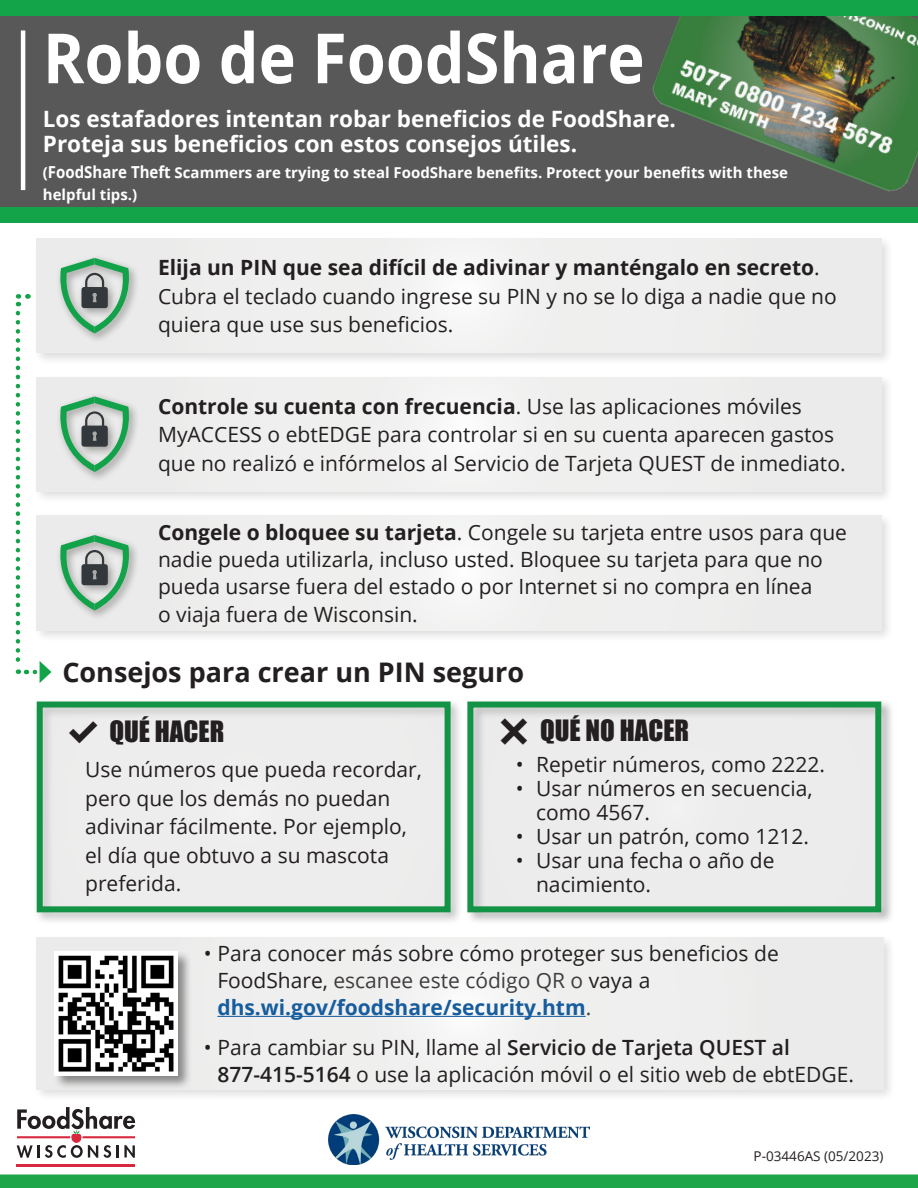
<style>
.page{position:relative;width:918px;height:1188px;background:#fff}
.page>*{position:absolute;margin:0;border:0;box-sizing:border-box;transform-origin:0 0}
.t1{font:700 69.3px "Open Sans";color:#fff;scale:.91 1}
.t2{font:700 27px "Open Sans";color:#231f20}
.t3{font:27px "Impact";color:#231f20}
.t4{font:700 22.5px "Open Sans";color:#fff}
.t5{font:21px/28.5px "Open Sans";color:#231f20}
.t6{font:700 15px/22.5px "Open Sans";color:#fff}
.t7{font:13.5px "Open Sans";color:#231f20}
.s1{font-size:16.5px}
.s2{font-weight:700}
.s3{color:#403d3d}
.s4{font-weight:700;color:#175d9e}
.s5{font-weight:600}
</style>
<div class="page">
<div style="left:1px;top:1175px;width:916px;height:12px;background:#1fa549"></div>
<div style="left:0;top:1174px;width:918px;height:14px;border:2px solid #1fa549"></div>
<div style="left:0;top:1px;width:918px;height:217px;background:#585858"></div>
<img style="left:648px;top:15px;width:270px;height:177px">
<hr style="left:17px;top:1164px;width:118px;height:2px;background:#d9273d">
<svg style="left:17px;top:1107px;width:118px;height:51px"></svg>
<div style="left:33px;top:235px;width:862px;height:131px;background:#231f20;opacity:.3"></div>
<div style="left:37px;top:238px;width:844px;height:115px;background:#eeefee"></div>
<div style="left:55px;top:253px;width:85px;height:91px;background:#231f20;opacity:.4"></div>
<svg style="left:59px;top:258px;width:71px;height:75px"></svg>
<div style="left:33px;top:374px;width:862px;height:131px;background:#231f20;opacity:.3"></div>
<div style="left:37px;top:377px;width:844px;height:114px;background:#eeefee"></div>
<div style="left:55px;top:392px;width:85px;height:91px;background:#231f20;opacity:.4"></div>
<svg style="left:59px;top:396px;width:71px;height:76px"></svg>
<div style="left:33px;top:512px;width:862px;height:131px;background:#231f20;opacity:.3"></div>
<div style="left:37px;top:516px;width:844px;height:114px;background:#eeefee"></div>
<div style="left:55px;top:531px;width:85px;height:90px;background:#231f20;opacity:.4"></div>
<svg style="left:59px;top:535px;width:71px;height:76px"></svg>
<div style="left:0;top:0;width:918px;height:15px;background:#13a44a"></div>
<hr style="left:21px;top:30px;width:4px;height:160px;background:#fff">
<div style="left:0;top:207px;width:918px;height:15px;background:#13a44a"></div>
<div style="left:466px;top:698px;width:429px;height:227px;background:#231f20;opacity:.35"></div>
<div style="left:470px;top:705px;width:408px;height:204px;background:#ececec"></div>
<div style="left:467px;top:702px;width:414px;height:210px;border:6px solid #129346"></div>
<div style="left:33px;top:698px;width:431px;height:227px;background:#231f20;opacity:.3"></div>
<div style="left:40px;top:705px;width:408px;height:204px;background:#eeeded"></div>
<div style="left:37px;top:702px;width:414px;height:210px;border:6px solid #129346"></div>
<svg style="left:16px;top:313px;width:4px;height:361px"></svg>
<svg style="left:35px;top:661px;width:17px;height:22px"></svg>
<svg style="left:18px;top:294px;width:11px;height:12px"></svg>
<div style="left:33px;top:934px;width:864px;height:168px;background:#231f20;opacity:.3"></div>
<div style="left:37px;top:938px;width:846px;height:151px;background:#eeefee"></div>
<hr style="left:217px;top:1016px;width:369px;height:1px;background:#175d9e">
<div style="left:53px;top:950px;width:140px;height:140px;background:#231f20;opacity:.5"></div>
<img style="left:55px;top:952px;width:123px;height:123px">
<img style="left:329px;top:1114px;width:260px;height:51px">
<p class="t1" style="left:43px;top:9px;width:663px">Robo de FoodShare</p>
<p class="t4" style="left:43px;top:103px;width:635px">Los estafadores intentan robar beneficios de FoodShare.</p>
<p class="t4" style="left:43px;top:128px;width:536px">Proteja sus beneficios con estos consejos útiles.</p>
<p class="t6" style="left:43px;top:161px;width:747px">(<span class="s1">FoodShare Theft</span> Scammers are trying to steal FoodShare benefits. Protect your benefits with these helpful tips.)</p>
<p class="t5" style="left:158px;top:253px;width:680px"><span class="s2">Elija un PIN que sea difícil de adivinar y manténgalo en secreto</span>.<br>Cubra el teclado cuando ingrese su PIN y no se lo diga a nadie que no quiera que use sus beneficios.</p>
<p class="t5" style="left:158px;top:391px;width:689px"><span class="s2">Controle su cuenta con frecuencia</span>. Use las aplicaciones móviles<br>MyACCESS o ebtEDGE para controlar si en su cuenta aparecen gastos que no realizó e infórmelos al Servicio de Tarjeta QUEST de inmediato.</p>
<p class="t5" style="left:158px;top:518px;width:691px;line-height:27.5px"><span class="s2">Congele o bloquee su tarjeta</span>. Congele su tarjeta entre usos para que nadie pueda utilizarla, incluso usted. Bloquee su tarjeta para que no pueda usarse fuera del estado o por Internet si no compra en línea<br>o viaja fuera de Wisconsin.</p>
<p class="t2" style="left:62px;top:653px;width:463px">Consejos para crear un PIN seguro</p>
<p class="t3" style="left:65px;top:710px;width:161px">✔ QUÉ HACER</p>
<p class="t5" style="left:85px;top:755px;width:338px">Use números que pueda recordar, pero que los demás no puedan adivinar fácilmente. Por ejemplo, el día que obtuvo a su mascota preferida.</p>
<p class="t3" style="left:496px;top:710px;width:195px">✖ QUÉ NO HACER</p>
<p class="t5" style="left:516px;top:749px;width:311px">• Repetir números, como 2222.</p>
<p class="t5" style="left:536px;top:776px;width:278px;line-height:24px;text-indent:-20px">• Usar números en secuencia, como 4567.</p>
<p class="t5" style="left:516px;top:821px;width:295px">• Usar un patrón, como 1212.</p>
<p class="t5" style="left:536px;top:848px;width:240px;line-height:24px;text-indent:-20px">• Usar una fecha o año de nacimiento.</p>
<p class="t5" style="left:217px;top:939px;width:563px;line-height:27px;text-indent:-14px">• Para conocer más sobre cómo proteger sus beneficios de<br>FoodShare, <span class="s3">escanee este código QR o</span> vaya a <span class="s4">dhs.wi.gov/foodshare/security.htm</span><span class="s3">.</span></p>
<p class="t5" style="left:217px;top:1034px;width:638px;line-height:27px;text-indent:-14px">• Para cambiar su PIN, llame al <span class="s5">Servicio de Tarjeta QUEST al<br>877-415-5164</span> o use la aplicación móvil o el sitio web de ebtEDGE.</p>
<p class="t7" style="left:754px;top:1146px;width:131px">P-03446AS (05/2023)</p>
</div>
